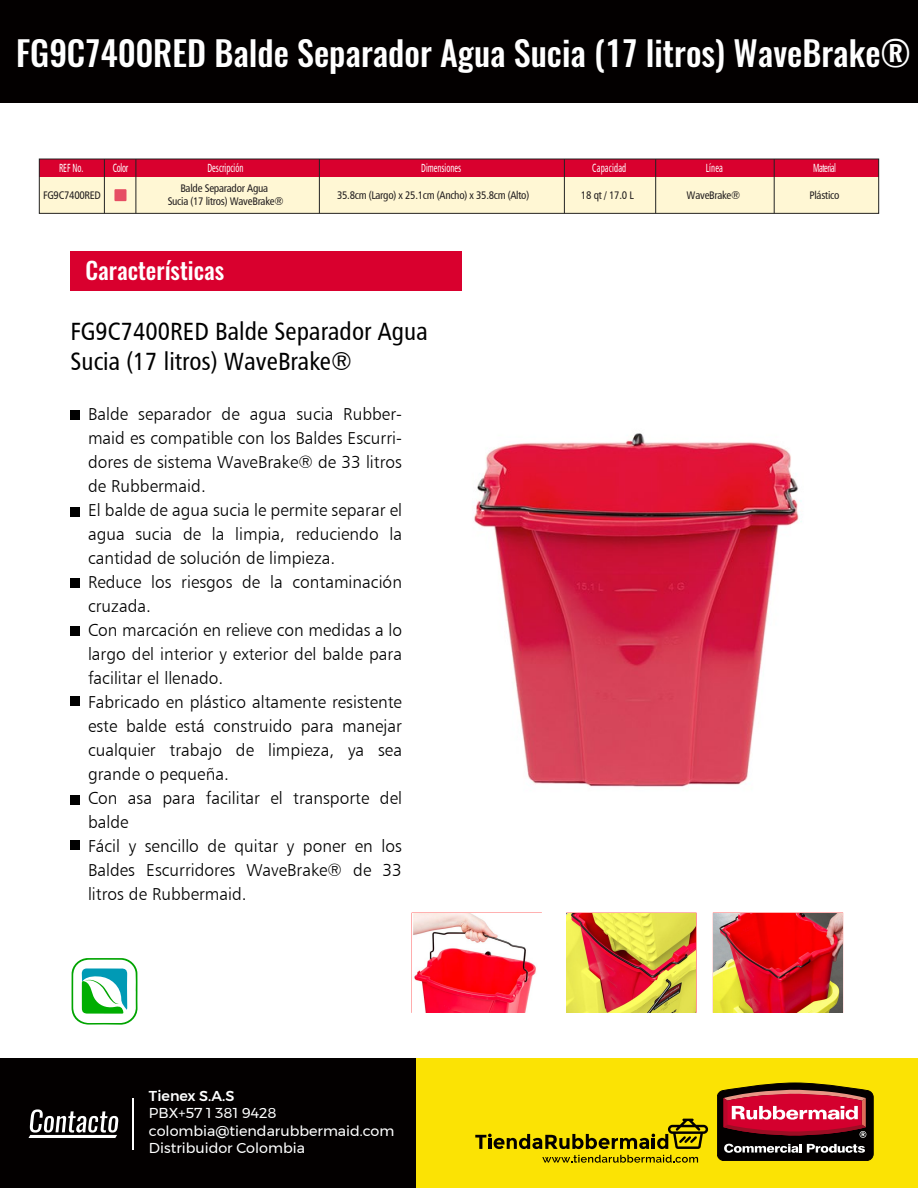
<style>
.page{position:relative;width:918px;height:1188px;background:#fff}
.page>*{position:absolute;margin:0;border:0;box-sizing:border-box;transform-origin:0 0}
.t1{font:500 34.2px "Oswald";color:#fff}
.t2{font:25.05px/30px "Humanist 777 BT Roman Condensed B";letter-spacing:.005em;color:#000}
.t3{font:500 23.55px "Oswald";color:#fff}
.t4{font:17.25px/24px "Humanist 777 BT Light B";color:#000}
.t5{font:14.25px/17.2px "Montserrat";color:#fff}
.t6{font:500 14.25px "Montserrat";color:#fff}
.t7{font:11.85px "Humanist 777 BT Roman Condensed B";color:#fff;scale:.7 1}
.t8{font:11.85px "Humanist 777 BT Roman Condensed B";letter-spacing:.02em;color:#fff;scale:.7 1}
.t9{font:11.85px "Humanist 777 BT Roman Condensed B";letter-spacing:-.055em;color:#fff;scale:.7 1}
.t10{font:10.95px/13.2px "Humanist 777 BT Roman Condensed B";letter-spacing:-.025em;color:#221e1f;text-align:center}
</style>
<div class="page">
<img style="left:474px;top:433px;width:328px;height:354px">
<svg style="left:72px;top:958px;width:66px;height:67px"></svg>
<div style="left:70px;top:410px;width:10px;height:10px;background:#000"></div>
<div style="left:70px;top:507px;width:10px;height:10px;background:#000"></div>
<div style="left:70px;top:578px;width:10px;height:10px;background:#000"></div>
<div style="left:70px;top:626px;width:10px;height:10px;background:#000"></div>
<div style="left:70px;top:696px;width:10px;height:10px;background:#000"></div>
<div style="left:70px;top:795px;width:10px;height:10px;background:#000"></div>
<div style="left:70px;top:840px;width:10px;height:10px;background:#000"></div>
<div style="left:70px;top:251px;width:392px;height:39px;background:#d9002e"></div>
<div style="left:0;top:0;width:918px;height:104px;background:#030000"></div>
<img style="left:413px;top:913px;width:123px;height:99px">
<img style="left:567px;top:913px;width:129px;height:99px">
<img style="left:714px;top:913px;width:128px;height:99px">
<div style="left:39px;top:177px;width:840px;height:36px;background:#fff7d4"></div>
<div style="left:39px;top:159px;width:840px;height:18px;background:#d9002e"></div>
<div style="left:114px;top:189px;width:13px;height:12px;background:#e64e63"></div>
<hr style="left:104px;top:159px;width:1px;height:54px;background:#232323">
<hr style="left:136px;top:159px;width:1px;height:54px;background:#232323">
<hr style="left:319px;top:159px;width:1px;height:54px;background:#232323">
<hr style="left:564px;top:159px;width:1px;height:54px;background:#232323">
<hr style="left:774px;top:159px;width:1px;height:54px;background:#232323">
<hr style="left:655px;top:159px;width:1px;height:54px;background:#232323">
<div style="left:0;top:1058px;width:918px;height:130px;background:#fbe304"></div>
<svg style="left:717px;top:1083px;width:156px;height:78px"></svg>
<svg style="left:542px;top:1155px;width:156px;height:8px"></svg>
<div style="left:0;top:1058px;width:416px;height:130px;background:#030000"></div>
<svg style="left:475px;top:1119px;width:233px;height:30px"></svg>
<hr style="left:132px;top:1098px;width:1px;height:52px;background:#fff">
<svg style="left:28px;top:1109px;width:90px;height:29px"></svg>
<h1 class="t1" style="left:16px;top:35px;width:896px">FG9C7400RED Balde Separador Agua Sucia (17 litros) WaveBrake®</h1>
<p class="t7" style="left:59px;top:161px;width:37px">REF No.</p>
<p class="t7" style="left:113px;top:161px;width:23px">Color</p>
<p class="t7" style="left:207px;top:161px;width:53px">Descripción</p>
<p class="t7" style="left:421px;top:161px;width:59px">Dimensiones</p>
<p class="t8" style="left:592px;top:161px;width:50px">Capacidad</p>
<p class="t7" style="left:706px;top:161px;width:26px">Línea</p>
<p class="t9" style="left:813px;top:161px;width:34px">Material</p>
<p class="t10" style="left:581px;top:188px;width:54px">18 qt / 17.0 L</p>
<p class="t10" style="left:687px;top:188px;width:55px">WaveBrake®</p>
<p class="t10" style="left:810px;top:188px;width:31px">Plástico</p>
<p class="t10" style="left:168px;top:181px;width:117px">Balde Separador Agua<br>Sucia (17 litros) WaveBrake®</p>
<p class="t10" style="left:43px;top:188px;width:59px">FG9C7400RED</p>
<p class="t10" style="left:337px;top:188px;width:194px">35.8cm (Largo) x 25.1cm (Ancho) x 35.8cm (Alto)</p>
<h3 class="t3" style="left:85px;top:258px;width:140px">Características</h3>
<h2 class="t2" style="left:70px;top:316px;width:359px">FG9C7400RED Balde Separador Agua<br>Sucia (17 litros) WaveBrake®</h2>
<p class="t4" style="left:88px;top:402px;width:316px">Balde separador de agua sucia Rubber&shy;maid es compatible con los Baldes Escurri&shy;dores de sistema WaveBrake® de 33 litros de Rubbermaid.<br>El balde de agua sucia le permite separar el agua sucia de la limpia, reduciendo la cantidad de solución de limpieza.<br>Reduce los riesgos de la contaminación cruzada.<br>Con marcación en relieve con medidas a lo largo del interior y exterior del balde para facilitar el llenado.<br>Fabricado en plástico altamente resistente este balde está construido para manejar cualquier trabajo de limpieza, ya sea grande o pequeña.<br>Con asa para facilitar el transporte del balde<br>Fácil y sencillo de quitar y poner en los<br>Baldes Escurridores WaveBrake® de 33 litros de Rubbermaid.</p>
<p class="t6" style="left:149px;top:1085px;width:87px">Tienex S.A.S</p>
<p class="t5" style="left:149px;top:1105px;width:247px">PBX+57 1 381 9428 colombia@tiendarubbermaid.com<br>Distribuidor Colombia</p>
</div>
